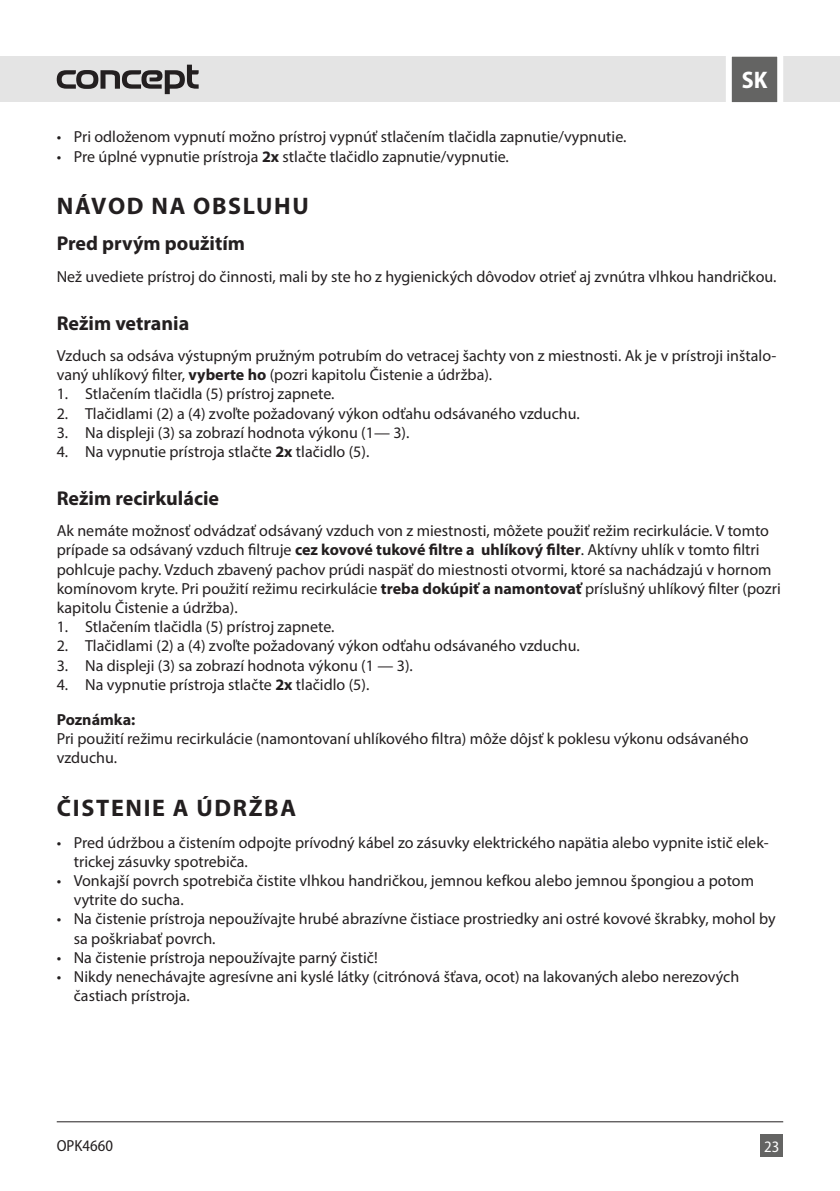
<style>
.page{position:relative;width:840px;height:1191px;background:#fff}
.page>*{position:absolute;margin:0;border:0;box-sizing:border-box;transform-origin:0 0}
.t1{font:700 24px "Myriad Pro";letter-spacing:.07em;color:#231f20}
.t2{font:700 semi-condensed 24px "Myriad Pro";color:#fff}
.t3{font:700 20px "Myriad Pro";color:#231f20}
.t4{font:16px/19.2px "Myriad Pro";color:#231f20}
.t5{font:700 16px "Myriad Pro";color:#231f20}
.t6{font:semi-condensed 16px "Myriad Pro";color:#231f20}
.t7{font:semi-condensed 16px "Myriad Pro";color:#fff}
.s1{font-weight:700}
</style>
<div class="page">
<div style="left:0;top:57px;width:839px;height:45px;background:#e4e4e4"></div>
<div style="left:760px;top:1134px;width:22px;height:23px;background:#646463"></div>
<svg style="left:57px;top:65px;width:141px;height:29px"></svg>
<svg style="left:722px;top:56px;width:63px;height:47px;background:#909090"></svg>
<hr style="left:57px;top:1121px;width:725px;height:1px;background:#231f20">
<h1 class="t2" style="left:741px;top:65px;width:27px">SK</h1>
<p class="t4" style="left:57px;top:127px;width:571px">• Pri odloženom vypnutí možno prístroj vypnúť stlačením tlačidla zapnutie/vypnutie.</p>
<p class="t4" style="left:57px;top:146px;width:453px">• Pre úplné vypnutie prístroja <span class="s1">2x</span> stlačte tlačidlo zapnutie/vypnutie.</p>
<h1 class="t1" style="left:57px;top:191px;width:253px">NÁVOD NA OBSLUHU</h1>
<p class="t3" style="left:57px;top:231px;width:190px">Pred prvým použitím</p>
<p class="t4" style="left:57px;top:266px;width:721px">Než uvediete prístroj do činnosti, mali by ste ho z hygienických dôvodov otrieť aj zvnútra vlhkou handričkou.</p>
<p class="t3" style="left:57px;top:310px;width:134px">Režim vetrania</p>
<p class="t4" style="left:57px;top:346px;width:720px">Vzduch sa odsáva výstupným pružným potrubím do vetracej šachty von z miestnosti. Ak je v prístroji inštalo&shy;vaný uhlíkový filter, <span class="s1">vyberte ho</span> (pozri kapitolu Čistenie a údržba).</p>
<p class="t4" style="left:57px;top:384px;width:279px">1. Stlačením tlačidla (5) prístroj zapnete.</p>
<p class="t4" style="left:57px;top:403px;width:524px">2. Tlačidlami (2) a (4) zvoľte požadovaný výkon odťahu odsávaného vzduchu.</p>
<p class="t4" style="left:57px;top:422px;width:354px">3. Na displeji (3) sa zobrazí hodnota výkonu (1— 3).</p>
<p class="t4" style="left:57px;top:442px;width:314px">4. Na vypnutie prístroja stlačte <span class="s1">2x</span> tlačidlo (5).</p>
<p class="t3" style="left:57px;top:485px;width:164px">Režim recirkulácie</p>
<p class="t4" style="left:57px;top:521px;width:725px">Ak nemáte možnosť odvádzať odsávaný vzduch von z miestnosti, môžete použiť režim recirkulácie. V tomto prípade sa odsávaný vzduch filtruje <span class="s1">cez kovové tukové filtre a uhlíkový filter</span>. Aktívny uhlík v tomto filtri pohlcuje pachy. Vzduch zbavený pachov prúdi naspäť do miestnosti otvormi, ktoré sa nachádzajú v hornom komínovom kryte. Pri použití režimu recirkulácie <span class="s1">treba dokúpiť a namontovať</span> príslušný uhlíkový filter (pozri kapitolu Čistenie a údržba).</p>
<p class="t4" style="left:57px;top:617px;width:279px">1. Stlačením tlačidla (5) prístroj zapnete.</p>
<p class="t4" style="left:57px;top:636px;width:524px">2. Tlačidlami (2) a (4) zvoľte požadovaný výkon odťahu odsávaného vzduchu.</p>
<p class="t4" style="left:57px;top:655px;width:357px">3. Na displeji (3) sa zobrazí hodnota výkonu (1 — 3).</p>
<p class="t4" style="left:57px;top:674px;width:314px">4. Na vypnutie prístroja stlačte <span class="s1">2x</span> tlačidlo (5).</p>
<p class="t5" style="left:57px;top:709px;width:80px">Poznámka:</p>
<p class="t4" style="left:57px;top:729px;width:693px">Pri použití režimu recirkulácie (namontovaní uhlíkového filtra) môže dôjsť k poklesu výkonu odsávaného vzduchu.</p>
<h1 class="t1" style="left:57px;top:792px;width:240px">ČISTENIE A ÚDRŽBA</h1>
<p class="t4" style="left:74px;top:832px;width:696px;text-indent:-17px">• Pred údržbou a čistením odpojte prívodný kábel zo zásuvky elektrického napätia alebo vypnite istič elek&shy;trickej zásuvky spotrebiča.</p>
<p class="t4" style="left:74px;top:870px;width:681px;text-indent:-17px">• Vonkajší povrch spotrebiča čistite vlhkou handričkou, jemnou kefkou alebo jemnou špongiou a potom vytrite do sucha.</p>
<p class="t4" style="left:74px;top:909px;width:703px;text-indent:-17px">• Na čistenie prístroja nepoužívajte hrubé abrazívne čistiace prostriedky ani ostré kovové škrabky, mohol by sa poškriabať povrch.</p>
<p class="t4" style="left:57px;top:947px;width:322px">• Na čistenie prístroja nepoužívajte parný čistič!</p>
<p class="t4" style="left:74px;top:966px;width:666px;text-indent:-17px">• Nikdy nenechávajte agresívne ani kyslé látky (citrónová šťava, ocot) na lakovaných alebo nerezových častiach prístroja.</p>
<p class="t6" style="left:57px;top:1135px;width:58px">OPK4660</p>
<p class="t7" style="left:763px;top:1136px;width:17px">23</p>
</div>
